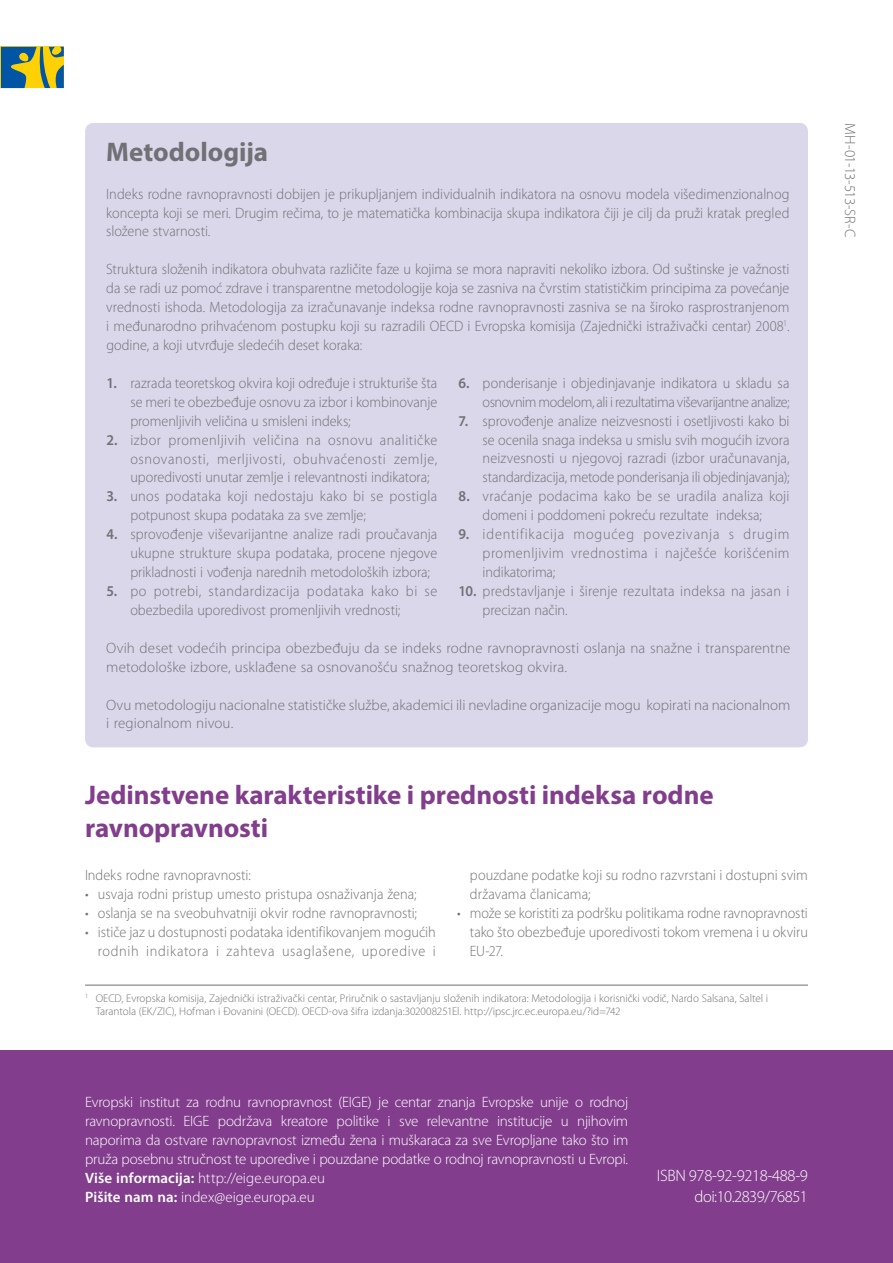
<style>
.page{position:relative;width:893px;height:1263px;background:#fff}
.page>*{position:absolute;margin:0;border:0;box-sizing:border-box;transform-origin:0 0}
.t1{font:700 27px/32.4px "Myriad Pro";letter-spacing:-.005em;color:#823e8c}
.t2{font:700 27px "Myriad Pro";color:#717074}
.t3{font:300 16.5px "Myriad Pro";letter-spacing:-.02em;color:#fff}
.t4{font:300 15px/18.9px "Myriad Pro";letter-spacing:.005em;color:#717074;text-align:justify;scale:.95 1}
.t5{font:300 15px/18.9px "Myriad Pro";letter-spacing:-.01em;color:#fff}
.t6{font:300 15px/18.9px "Myriad Pro";letter-spacing:.005em;color:#717074}
.t7{font:300 15px/18.9px "Myriad Pro";letter-spacing:-.02em;color:#717074;text-align:right;scale:.95 1}
.t8{font:300 15px "Myriad Pro";letter-spacing:-.045em;color:#717074}
.t9{font:300 11.25px/13.5px "Myriad Pro";color:#717074}
.s1{font-weight:600}
</style>
<div class="page">
<svg style="left:0;top:47px;width:64px;height:41px;background:#7a9058"></svg>
<div style="left:85px;top:123px;width:723px;height:624px;background:#dbd7eb;border-radius:9px"></div>
<hr style="left:85px;top:985px;width:723px;height:1px;background:#717074">
<div style="left:0;top:1050px;width:893px;height:213px;background:#823e8c"></div>
<h1 class="t2" style="left:106px;top:134px;width:163px">Metodologija</h1>
<p class="t4" style="left:106px;top:184px;width:721px">Indeks rodne ravnopravnosti dobijen je prikupljanjem individualnih indikatora na osnovu modela višedimenzionalnog koncepta koji se meri. Drugim rečima, to je matematička kombinacija skupa indikatora čiji je cilj da pruži kratak pregled složene stvarnosti.</p>
<p class="t4" style="left:106px;top:260px;width:721px">Struktura složenih indikatora obuhvata različite faze u kojima se mora napraviti nekoliko izbora. Od suštinske je važnosti da se radi uz pomoć zdrave i transparentne metodologije koja se zasniva na čvrstim statističkim principima za povećanje vrednosti ishoda. Metodologija za izračunavanje indeksa rodne ravnopravnosti zasniva se na široko rasprostranjenom i međunarodno prihvaćenom postupku koji su razradili OECD i Evropska komisija (Zajednički istraživački centar) 2008<sup>1</sup>. godine, a koji utvrđuje sledećih deset koraka:</p>
<p class="t4" style="left:130px;top:374px;width:325px;text-indent:-24px"><span class="s1">1.</span> razrada teoretskog okvira koji određuje i strukturiše šta se meri te obezbeđuje osnovu za izbor i kombinovanje promenljivih veličina u smisleni indeks;</p>
<p class="t4" style="left:130px;top:430px;width:325px;text-indent:-24px"><span class="s1">2.</span> izbor promenljivih veličina na osnovu analitičke osnovanosti, merljivosti, obuhvaćenosti zemlje, uporedivosti unutar zemlje i relevantnosti indikatora;</p>
<p class="t4" style="left:130px;top:487px;width:325px;text-indent:-24px"><span class="s1">3.</span> unos podataka koji nedostaju kako bi se postigla potpunost skupa podataka za sve zemlje;</p>
<p class="t4" style="left:130px;top:525px;width:325px;text-indent:-24px"><span class="s1">4.</span> sprovođenje viševarijantne analize radi proučavanja ukupne strukture skupa podataka, procene njegove prikladnosti i vođenja narednih metodoloških izbora;</p>
<p class="t4" style="left:130px;top:582px;width:325px;text-indent:-24px"><span class="s1">5.</span> po potrebi, standardizacija podataka kako bi se obezbedila uporedivost promenljivih vrednosti;</p>
<p class="t7" style="left:459px;top:374px;width:350px"><span class="s1">6.</span> ponderisanje i objedinjavanje indikatora u skladu sa osnovnim modelom, ali i rezultatima viševarijantne analize;</p>
<p class="t4" style="left:483px;top:411px;width:325px;text-indent:-24px"><span class="s1">7.</span> sprovođenje analize neizvesnosti i osetljivosti kako bi se ocenila snaga indeksa u smislu svih mogućih izvora neizvesnosti u njegovoj razradi (izbor uračunavanja, standardizacija, metode ponderisanja ili objedinjavanja);</p>
<p class="t4" style="left:459px;top:487px;width:350px;text-align:center"><span class="s1">8.</span> vraćanje podacima kako be se uradila analiza koji domeni i poddomeni pokreću rezultate indeksa;</p>
<p class="t4" style="left:483px;top:525px;width:325px;text-indent:-24px"><span class="s1">9.</span> identifikacija mogućeg povezivanja s drugim promenljivim vrednostima i najčešće korišćenim indikatorima;</p>
<p class="t4" style="left:483px;top:582px;width:325px;text-indent:-24px"><span class="s1">10.</span> predstavljanje i širenje rezultata indeksa na jasan i precizan način.</p>
<p class="t6" style="left:106px;top:639px;width:686px">Ovih deset vodećih principa obezbeđuju da se indeks rodne ravnopravnosti oslanja na snažne i transparentne metodološke izbore, usklađene sa osnovanošću snažnog teoretskog okvira.</p>
<p class="t6" style="left:106px;top:695px;width:686px">Ovu metodologiju nacionalne statističke službe, akademici ili nevladine organizacije mogu kopirati na nacionalnom i regionalnom nivou.</p>
<h1 class="t1" style="left:85px;top:778px;width:630px">Jedinstvene karakteristike i prednosti indeksa rodne ravnopravnosti</h1>
<p class="t4" style="left:85px;top:866px;width:176px">Indeks rodne ravnopravnosti:</p>
<p class="t4" style="left:85px;top:884px;width:351px">• usvaja rodni pristup umesto pristupa osnaživanja žena;</p>
<p class="t4" style="left:85px;top:903px;width:351px">• oslanja se na sveobuhvatniji okvir rodne ravnopravnosti;</p>
<p class="t4" style="left:85px;top:922px;width:371px;text-align:right">• ističe jaz u dostupnosti podataka identifikovanjem mogućih rodnih indikatora i zahteva usaglašene, uporedive i</p>
<p class="t4" style="left:470px;top:866px;width:357px">pouzdane podatke koji su rodno razvrstani i dostupni svim državama članicama;</p>
<p class="t4" style="left:470px;top:903px;width:357px;text-indent:-13px">• može se koristiti za podršku politikama rodne ravnopravnosti tako što obezbeđuje uporedivosti tokom vremena i u okviru EU-27.</p>
<p class="t9" style="left:96px;top:991px;width:674px;text-indent:-11px"><sup>1</sup> OECD, Evropska komisija, Zajednički istraživački centar, Priručnik o sastavljanju složenih indikatora: Metodologija i korisnički vodič, Nardo Salsana, Saltel i<br>Tarantola (EK/ZIC), Hofman i Đovanini (OECD). OECD-ova šifra izdanja:302008251El. http://ipsc.jrc.ec.europa.eu/?id=742</p>
<p class="t5" style="left:85px;top:1093px;width:545px">Evropski institut za rodnu ravnopravnost (EIGE) je centar znanja Evropske unije o rodnoj ravnopravnosti. EIGE podržava kreatore politike i sve relevantne institucije u njihovim naporima da ostvare ravnopravnost između žena i muškaraca za sve Evropljane tako što im pruža posebnu stručnost te uporedive i pouzdane podatke o rodnoj ravnopravnosti u Evropi.<br><span class="s1">Više informacija:</span> http://eige.europa.eu<br><span class="s1">Pišite nam na:</span> index@eige.europa.eu</p>
<p class="t3" style="left:657px;top:1166px;width:153px">ISBN 978-92-9218-488-9</p>
<p class="t3" style="left:695px;top:1187px;width:115px">doi:10.2839/76851</p>
<p class="t8" style="left:858px;top:123px;width:116px;rotate:90deg">MH-01-13-513-SR-C</p>
</div>
